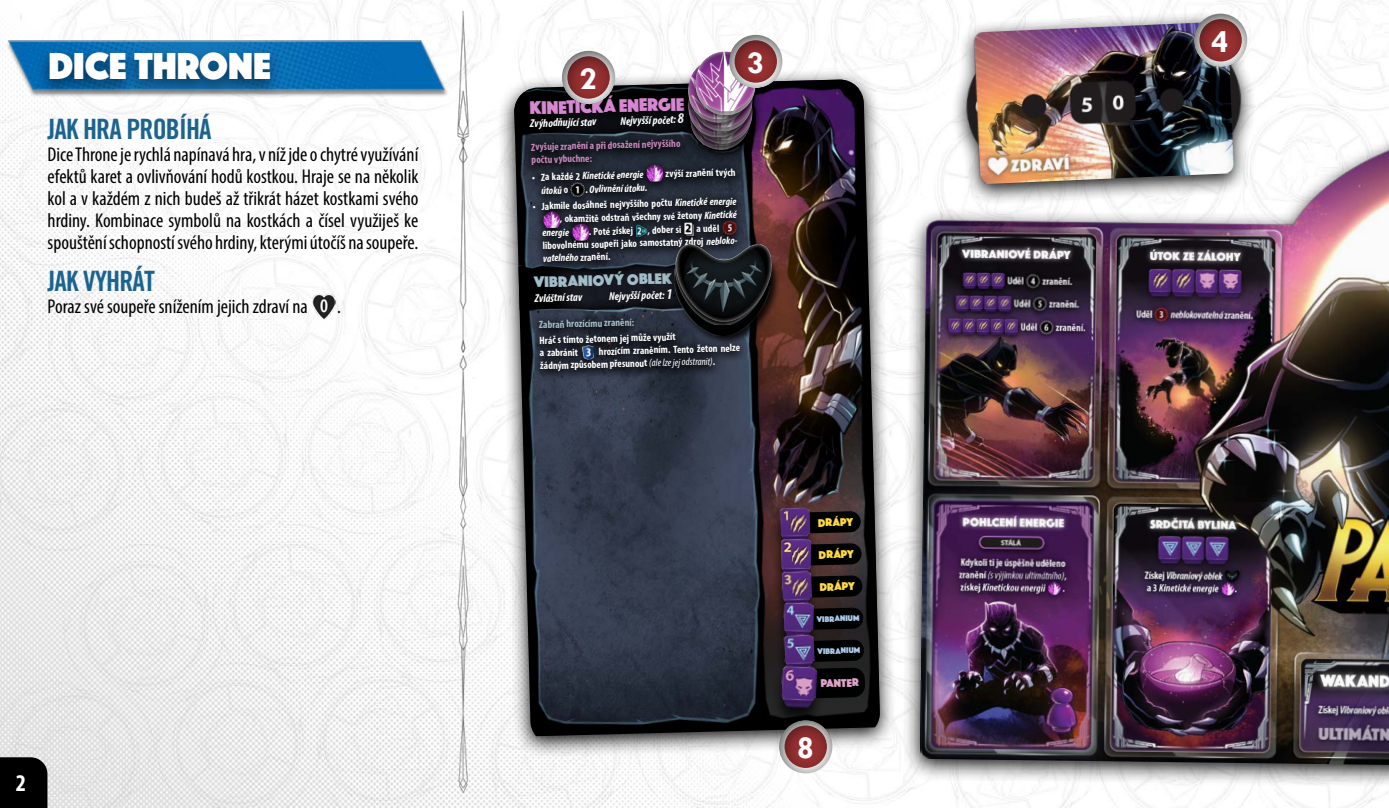
<style>
.page{position:relative;width:1389px;height:808px;background:#fff}
.page>*{position:absolute;margin:0;border:0;box-sizing:border-box;transform-origin:0 0}
.t1{font:39px "Phosphate Pro Solid";color:#fff}
.t2{font:700 32.6px "Tw Cen";color:#fff}
.t3{font:28px "Trade Gothic Bold Cond Twenty";letter-spacing:-.03em;color:#1b648f}
.t4{font:700 condensed 24px "Myriad Pro";color:#fff}
.t5{font:condensed 20px/22px "Myriad Pro";color:#000;text-align:justify}
.t6{font:19px "Phosphate Pro Solid";color:#d787d2}
.t7{font:15.8px "Phosphate Pro Solid";color:#a1bdc8}
.t8{font:11.6px "Phosphate Pro Solid";color:#ffd944}
.t9{font:11.6px "Phosphate Pro Solid";color:#e0a3c9}
.t10{font:italic 700 condensed 11.4px "Myriad Pro";color:#fff}
.t11{font:700 condensed 10.6px/12px "Myriad Pro";color:#fff}
.t12{font:italic 700 condensed 10.6px "Myriad Pro";color:#fff}
.t13{font:700 condensed 10.6px/12.2px "Myriad Pro";color:#c888bc}
.t14{font:700 condensed 10.6px "Myriad Pro";color:#a3bcc8}
.t15{font:8.4px "Phosphate Pro Solid";color:#adcbeb}
.s1{font-size:14.8px}
.s2{font-style:normal}
.s3{font-style:italic}
.s4{font-weight:400;font-style:italic}
</style>
<div class="page">
<img style="left:0;top:0;width:1385px;height:808px">
<img style="left:412px;top:0;width:101px;height:808px">
<div style="left:0;top:757px;width:47px;height:51px;background:#000"></div>
<img style="left:0;top:21px;width:457px;height:87px">
<div style="left:497px;top:67px;width:400px;height:692px;background:#000;opacity:.92"></div>
<img style="left:514px;top:80px;width:366px;height:656px">
<svg style="left:770px;top:507px;width:95px;height:223px"></svg>
<img style="left:780px;top:665px;width:37px;height:43px">
<img style="left:514px;top:82px;width:163px;height:79px">
<svg style="left:522px;top:84px;width:261px;height:300px"></svg>
<img style="left:312px;top:293px;width:24px;height:26px">
<div style="left:902px;top:86px;width:487px;height:710px;background:#000;opacity:.92"></div>
<img style="left:920px;top:91px;width:469px;height:674px">
<div style="left:679px;top:85px;width:83px;height:84px;background:#000;opacity:.42"></div>
<div style="left:681px;top:79px;width:83px;height:84px;background:#000;opacity:.42"></div>
<div style="left:677px;top:73px;width:83px;height:83px;background:#000;opacity:.42"></div>
<div style="left:681px;top:66px;width:83px;height:84px;background:#000;opacity:.42"></div>
<div style="left:677px;top:58px;width:83px;height:84px;background:#000;opacity:.42"></div>
<div style="left:684px;top:50px;width:84px;height:84px;background:#000;opacity:.42"></div>
<div style="left:695px;top:47px;width:64px;height:66px;background:#fff;opacity:.75"></div>
<div style="left:728px;top:32px;width:78px;height:58px;background:#000;opacity:.75"></div>
<div style="left:561px;top:48px;width:77px;height:58px;background:#000;opacity:.75"></div>
<div style="left:951px;top:10px;width:306px;height:196px;background:#000;opacity:.92"></div>
<img style="left:958px;top:21px;width:289px;height:164px">
<div style="left:778px;top:717px;width:78px;height:58px;background:#000;opacity:.75"></div>
<div style="left:1193px;top:10px;width:77px;height:58px;background:#000;opacity:.75"></div>
<div style="left:663px;top:247px;width:119px;height:101px;background:#000;opacity:.42"></div>
<div style="left:665px;top:244px;width:118px;height:100px;background:#000;opacity:.42"></div>
<div style="left:677px;top:245px;width:98px;height:79px;background:#fff;opacity:.75"></div>
<div style="left:37px;top:46px;width:246px;height:52px;background:#000;opacity:.54"></div>
<h1 class="t1" style="left:48px;top:39px;width:224px">DICE THRONE</h1>
<h3 class="t3" style="left:48px;top:112px;width:165px">JAK HRA PROBÍHÁ</h3>
<p class="t5" style="left:48px;top:143px;width:372px">Dice Throne je rychlá napínavá hra, v níž jde o chytré využívání efektů karet a ovlivňování hodů kostkou. Hraje se na několik kol a v každém z nich budeš až třikrát házet kostkami svého hrdiny. Kombinace symbolů na kostkách a čísel využiješ ke spouštění schopností svého hrdiny, kterými útočíš na soupeře.</p>
<h3 class="t3" style="left:48px;top:264px;width:109px">JAK VYHRÁT</h3>
<h3 class="t5" style="left:48px;top:295px;width:262px">Poraz své soupeře snížením jejich zdraví na</h3>
<h3 class="t5" style="left:337px;top:295px;width:5px">.</h3>
<h3 class="t4" style="left:16px;top:767px;width:12px">2</h3>
<h2 class="t2" style="left:580px;top:59px;width:19px">2</h2>
<h3 class="t6" style="left:529px;top:95px;width:156px;rotate:-2deg">KINETICKÁ ENERGIE</h3>
<p class="t10" style="left:620px;top:114px;width:65px;rotate:-2deg">Nejvyšší počet: <span class="s1">8</span></p>
<p class="t10" style="left:530px;top:116px;width:68px;rotate:-2deg">Zvýhodňující stav</p>
<p class="t13" style="left:531px;top:141px;width:151px;rotate:-2deg">Zvyšuje zranění a při dosažení nejvyššího počtu vybuchne:</p>
<p class="t12" style="left:532px;top:171px;width:113px;rotate:-2deg"><span class="s2">• Za každé 2</span> Kinetické energie</p>
<p class="t11" style="left:665px;top:168px;width:72px;rotate:-2deg">zvýší zranění tvých</p>
<p class="t12" style="left:541px;top:184px;width:28px;rotate:-2deg">útoků <span class="s2">o</span></p>
<p class="t12" style="left:585px;top:183px;width:63px;rotate:-2deg"><span class="s2">.</span> Ovlivnění útoku.</p>
<p class="t11" style="left:533px;top:201px;width:205px;rotate:-2deg">• Jakmile dosáhneš nejvyššího počtu <span class="s3">Kinetické energie</span></p>
<p class="t11" style="left:560px;top:213px;width:178px;rotate:-2deg">, okamžitě odstraň všechny své žetony <span class="s3">Kinetické</span></p>
<p class="t12" style="left:542px;top:226px;width:28px;rotate:-2deg">energie</p>
<p class="t11" style="left:589px;top:226px;width:46px;rotate:-2deg">. Poté získej</p>
<p class="t11" style="left:647px;top:224px;width:36px;rotate:-2deg">, dober si</p>
<p class="t11" style="left:542px;top:228px;width:199px;text-indent:154px;rotate:-2deg">a uděl libovolnému soupeři jako samostatný zdroj <span class="s3">nebloko&shy;vatelného</span> zranění.</p>
<h3 class="t7" style="left:534px;top:271px;width:139px;rotate:-2deg">VIBRANIOVÝ OBLEK</h3>
<p class="t10" style="left:609px;top:289px;width:65px;rotate:-2deg">Nejvyšší počet: <span class="s1">1</span></p>
<p class="t10" style="left:534px;top:291px;width:49px;rotate:-2deg">Zvláštní stav</p>
<p class="t14" style="left:539px;top:318px;width:97px;rotate:-2deg">Zabraň hrozícímu zranění:</p>
<p class="t11" style="left:539px;top:334px;width:138px;rotate:-2deg">Hráč s tímto žetonem jej může využít a zabránit</p>
<p class="t11" style="left:539px;top:348px;width:202px;text-indent:59px;rotate:-2deg">hrozícím zraněním. Tento žeton nelze žádným způsobem přesunout <span class="s4">(ale lze jej odstranit)</span>.</p>
<h2 class="t2" style="left:747px;top:43px;width:19px">3</h2>
<p class="t8" style="left:818px;top:514px;width:37px;rotate:-1deg">DRÁPY</p>
<p class="t8" style="left:819px;top:546px;width:37px;rotate:-1deg">DRÁPY</p>
<p class="t8" style="left:820px;top:578px;width:37px;rotate:-1deg">DRÁPY</p>
<p class="t15" style="left:816px;top:613px;width:44px;rotate:-2deg">VIBRANIUM</p>
<p class="t15" style="left:817px;top:645px;width:44px;rotate:-2deg">VIBRANIUM</p>
<p class="t9" style="left:821px;top:675px;width:39px;rotate:-1deg">PANTER</p>
<h2 class="t2" style="left:797px;top:728px;width:19px">8</h2>
<h2 class="t2" style="left:1212px;top:22px;width:19px">4</h2>
</div>
